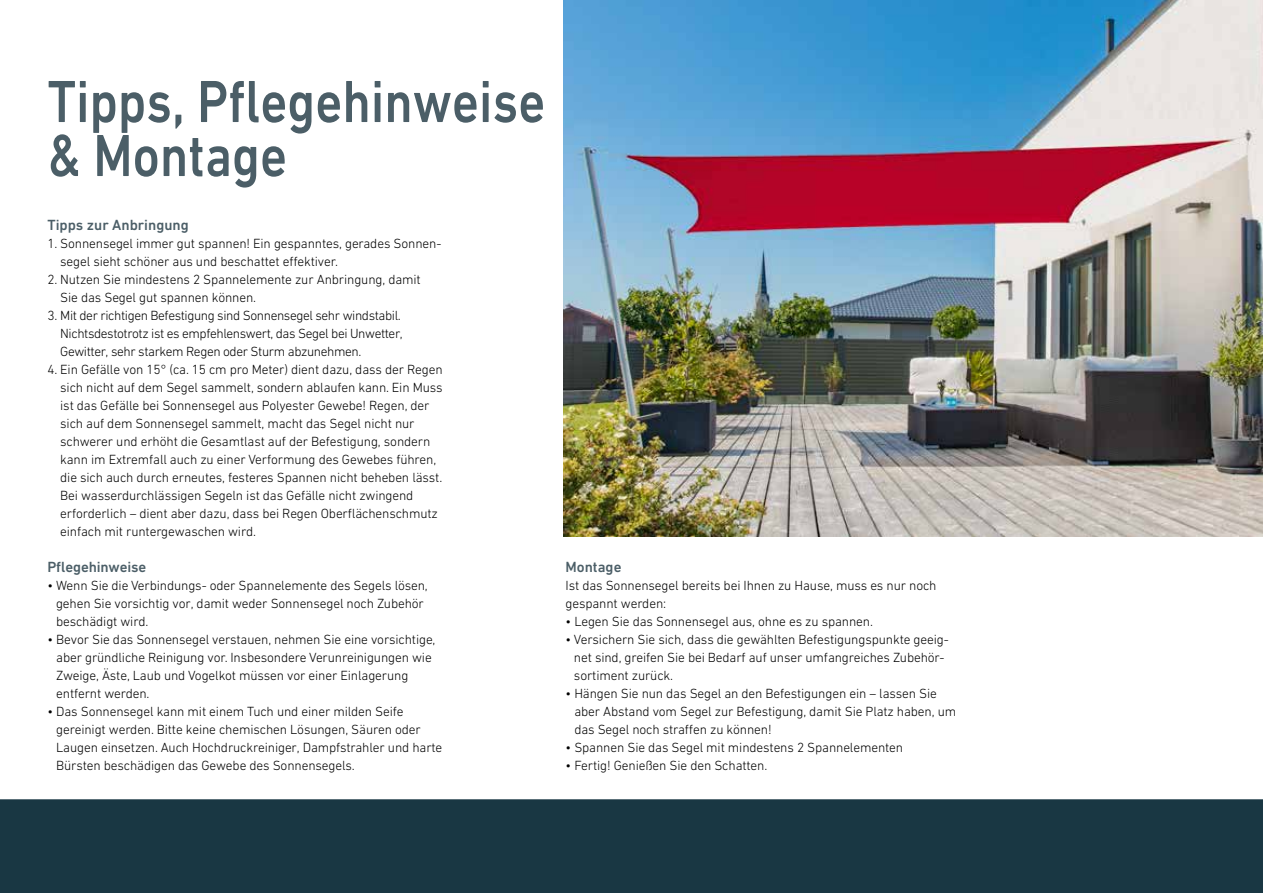
<style>
.page{position:relative;width:1263px;height:893px;background:#fff}
.page>*{position:absolute;margin:0;border:0;box-sizing:border-box;transform-origin:0 0}
.t1{font:500 60.3px/54px "DIN Next W1 G";color:#4b5e67;scale:.86 1}
.t2{font:500 15px "DIN Next W1 G";color:#4b5e67}
.t3{font:300 13.5px/18px "DIN Next W1 G";letter-spacing:-.01em;color:#000}
.t4{font:300 13.5px/18px "DIN Next W1 G";letter-spacing:-.03em;color:#000}
</style>
<div class="page">
<div style="left:0;top:799px;width:1263px;height:94px;background:#193743"></div>
<img style="left:564px;top:0;width:699px;height:536px">
<h1 class="t1" style="left:47px;top:74px;width:580px">Tipps, Pflegehinweise &amp; Montage</h1>
<p class="t2" style="left:47px;top:216px;width:143px">Tipps zur Anbringung</p>
<p class="t3" style="left:60px;top:234px;width:383px;text-indent:-13px">1. Sonnensegel immer gut spannen! Ein gespanntes, gerades Sonnen&shy;segel sieht schöner aus und beschattet effektiver.</p>
<p class="t3" style="left:60px;top:270px;width:362px;text-indent:-13px">2. Nutzen Sie mindestens 2 Spannelemente zur Anbringung, damit<br>Sie das Segel gut spannen können.</p>
<p class="t4" style="left:60px;top:306px;width:344px;text-indent:-13px">3. Mit der richtigen Befestigung sind Sonnensegel sehr windstabil.<br>Nichtsdestotrotz ist es empfehlenswert, das Segel bei Unwetter,<br>Gewitter, sehr starkem Regen oder Sturm abzunehmen.</p>
<p class="t3" style="left:60px;top:360px;width:384px;text-indent:-13px">4. Ein Gefälle von 15° (ca. 15 cm pro Meter) dient dazu, dass der Regen sich nicht auf dem Segel sammelt, sondern ablaufen kann. Ein Muss ist das Gefälle bei Sonnensegel aus Polyester Gewebe! Regen, der sich auf dem Sonnensegel sammelt, macht das Segel nicht nur schwerer und erhöht die Gesamtlast auf der Befestigung, sondern kann im Extremfall auch zu einer Verformung des Gewebes führen, die sich auch durch erneutes, festeres Spannen nicht beheben lässt.<br>Bei wasserdurchlässigen Segeln ist das Gefälle nicht zwingend erforderlich – dient aber dazu, dass bei Regen Oberflächenschmutz einfach mit runtergewaschen wird.</p>
<p class="t2" style="left:47px;top:559px;width:100px">Pflegehinweise</p>
<p class="t3" style="left:56px;top:577px;width:373px;text-indent:-9px">• Wenn Sie die Verbindungs- oder Spannelemente des Segels lösen, gehen Sie vorsichtig vor, damit weder Sonnensegel noch Zubehör beschädigt wird.</p>
<p class="t3" style="left:56px;top:631px;width:381px;text-indent:-9px">• Bevor Sie das Sonnensegel verstauen, nehmen Sie eine vorsichtige, aber gründliche Reinigung vor. Insbesondere Verunreinigungen wie Zweige, Äste, Laub und Vogelkot müssen vor einer Einlagerung entfernt werden.</p>
<p class="t3" style="left:56px;top:703px;width:388px;text-indent:-9px">• Das Sonnensegel kann mit einem Tuch und einer milden Seife gereinigt werden. Bitte keine chemischen Lösungen, Säuren oder Laugen einsetzen. Auch Hochdruckreiniger, Dampfstrahler und harte Bürsten beschädigen das Gewebe des Sonnensegels.</p>
<p class="t2" style="left:566px;top:558px;width:57px">Montage</p>
<p class="t3" style="left:566px;top:576px;width:372px">Ist das Sonnensegel bereits bei Ihnen zu Hause, muss es nur noch gespannt werden:</p>
<p class="t3" style="left:566px;top:612px;width:309px">• Legen Sie das Sonnensegel aus, ohne es zu spannen.</p>
<p class="t3" style="left:574px;top:630px;width:376px;text-indent:-8px">• Versichern Sie sich, dass die gewählten Befestigungspunkte geeig&shy;net sind, greifen Sie bei Bedarf auf unser umfangreiches Zubehör&shy;sortiment zurück.</p>
<p class="t3" style="left:574px;top:684px;width:383px;text-indent:-9px">• Hängen Sie nun das Segel an den Befestigungen ein – lassen Sie aber Abstand vom Segel zur Befestigung, damit Sie Platz haben, um das Segel noch straffen zu können!</p>
<p class="t3" style="left:566px;top:738px;width:339px">• Spannen Sie das Segel mit mindestens 2 Spannelementen</p>
<p class="t3" style="left:566px;top:756px;width:203px">• Fertig! Genießen Sie den Schatten.</p>
</div>
